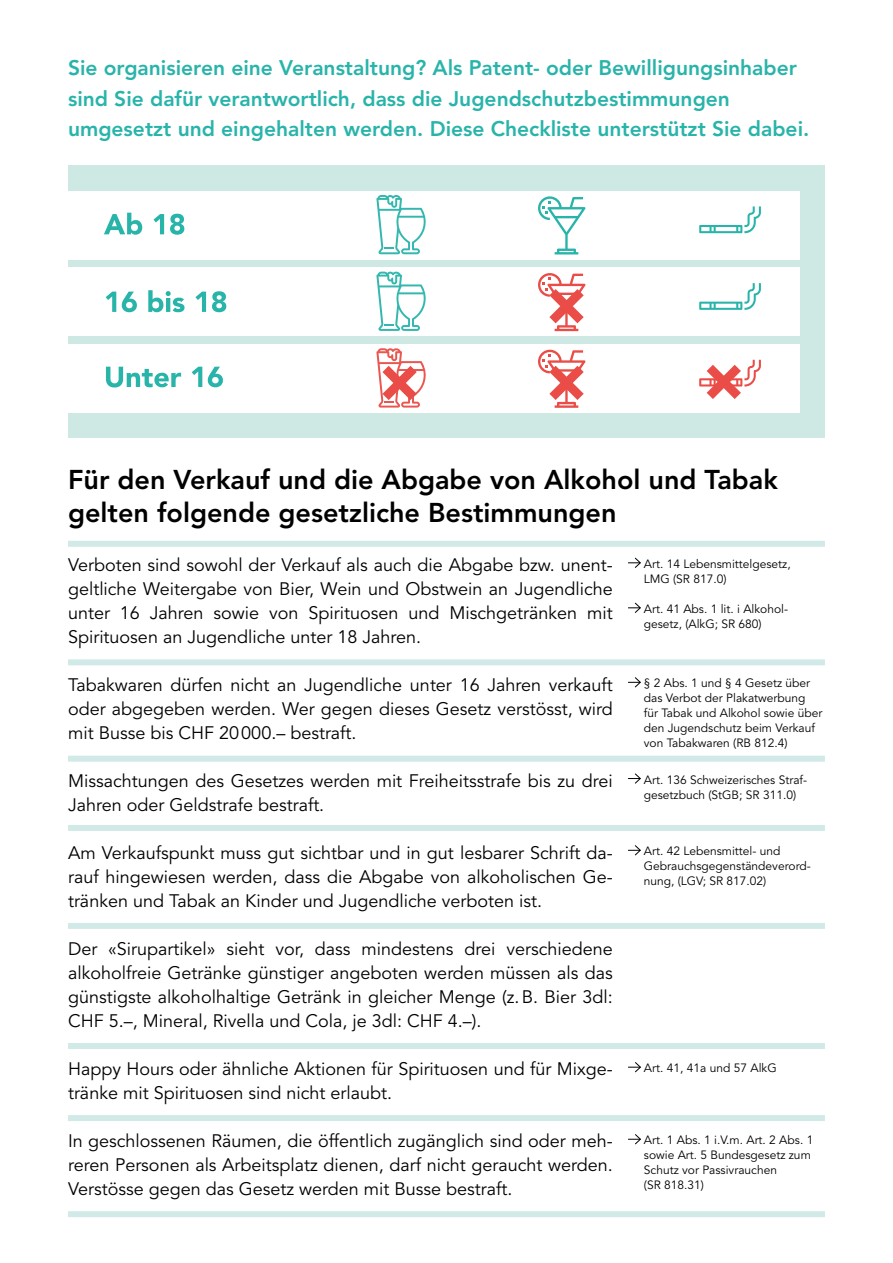
<style>
.page{position:relative;width:893px;height:1263px;background:#fff}
.page>*{position:absolute;margin:0;border:0;box-sizing:border-box;transform-origin:0 0}
.t1{font:800 27px/33px "Avenir";color:#000}
.t2{font:800 21px/30px "Avenir";color:#29b4aa}
.t3{font:18px/24px "Avenir";color:#000;text-align:justify}
.t4{font:12px/15px "Avenir";color:#000}
</style>
<div class="page">
<div style="left:68px;top:166px;width:757px;height:272px;background:#cee8e4"></div>
<div style="left:68px;top:191px;width:731px;height:68px;background:#fff"></div>
<div style="left:68px;top:268px;width:731px;height:68px;background:#fff"></div>
<div style="left:68px;top:344px;width:731px;height:68px;background:#fff"></div>
<svg style="left:699px;top:283px;width:62px;height:27px"></svg>
<svg style="left:376px;top:272px;width:50px;height:59px"></svg>
<svg style="left:538px;top:196px;width:47px;height:58px"></svg>
<svg style="left:699px;top:206px;width:62px;height:27px"></svg>
<svg style="left:376px;top:195px;width:50px;height:59px"></svg>
<svg style="left:538px;top:350px;width:48px;height:58px"></svg>
<svg style="left:699px;top:359px;width:62px;height:40px"></svg>
<svg style="left:376px;top:348px;width:50px;height:60px"></svg>
<svg style="left:538px;top:273px;width:48px;height:59px"></svg>
<svg style="left:104px;top:213px;width:38px;height:22px"></svg>
<svg style="left:153px;top:214px;width:11px;height:20px"></svg>
<svg style="left:170px;top:214px;width:14px;height:21px"></svg>
<svg style="left:106px;top:292px;width:10px;height:20px"></svg>
<svg style="left:122px;top:292px;width:15px;height:20px"></svg>
<svg style="left:148px;top:290px;width:36px;height:22px"></svg>
<svg style="left:195px;top:292px;width:11px;height:20px"></svg>
<svg style="left:212px;top:291px;width:14px;height:21px"></svg>
<svg style="left:106px;top:367px;width:75px;height:20px"></svg>
<svg style="left:192px;top:367px;width:10px;height:20px"></svg>
<svg style="left:208px;top:367px;width:15px;height:20px"></svg>
<div style="left:68px;top:541px;width:757px;height:6px;background:#d2eae7"></div>
<svg style="left:628px;top:557px;width:13px;height:11px"></svg>
<svg style="left:628px;top:602px;width:13px;height:11px"></svg>
<svg style="left:628px;top:677px;width:13px;height:11px"></svg>
<svg style="left:628px;top:773px;width:13px;height:11px"></svg>
<svg style="left:628px;top:845px;width:13px;height:11px"></svg>
<svg style="left:628px;top:1134px;width:13px;height:11px"></svg>
<svg style="left:628px;top:1062px;width:13px;height:11px"></svg>
<div style="left:68px;top:1211px;width:757px;height:6px;background:#d2eae7"></div>
<div style="left:68px;top:1115px;width:757px;height:6px;background:#d2eae7"></div>
<div style="left:68px;top:1043px;width:757px;height:6px;background:#d2eae7"></div>
<div style="left:68px;top:923px;width:757px;height:6px;background:#d2eae7"></div>
<div style="left:68px;top:825px;width:757px;height:6px;background:#d2eae7"></div>
<div style="left:68px;top:756px;width:757px;height:6px;background:#d2eae7"></div>
<div style="left:68px;top:659px;width:757px;height:6px;background:#d2eae7"></div>
<p class="t2" style="left:68px;top:53px;width:743px">Sie organisieren eine Veranstaltung? Als Patent- oder Bewilligungsinhaber sind Sie dafür verantwortlich, dass die Jugendschutzbestimmungen umgesetzt und eingehalten werden. Diese Checkliste unterstützt Sie dabei.</p>
<h1 class="t1" style="left:68px;top:463px;width:711px">Für den Verkauf und die Abgabe von Alkohol und Tabak gelten folgende gesetzliche Bestimmungen</h1>
<p class="t3" style="left:68px;top:554px;width:546px">Verboten sind sowohl der Verkauf als auch die Abgabe bzw. unent&shy;geltliche Weitergabe von Bier, Wein und Obstwein an Jugendliche unter 16 Jahren sowie von Spirituosen und Mischgetränken mit Spirituosen an Jugendliche unter 18 Jahren.</p>
<p class="t3" style="left:68px;top:674px;width:546px">Tabakwaren dürfen nicht an Jugendliche unter 16 Jahren verkauft oder abgegeben werden. Wer gegen dieses Gesetz verstösst, wird mit Busse bis CHF 20000.– bestraft.</p>
<p class="t3" style="left:68px;top:770px;width:546px">Missachtungen des Gesetzes werden mit Freiheitsstrafe bis zu drei<br>Jahren oder Geldstrafe bestraft.</p>
<p class="t3" style="left:68px;top:842px;width:546px">Am Verkaufspunkt muss gut sichtbar und in gut lesbarer Schrift da&shy;rauf hingewiesen werden, dass die Abgabe von alkoholischen Ge&shy;tränken und Tabak an Kinder und Jugendliche verboten ist.</p>
<p class="t3" style="left:68px;top:938px;width:546px">Der «Sirupartikel» sieht vor, dass mindestens drei verschiedene alkoholfreie Getränke günstiger angeboten werden müssen als das günstigste alkoholhaltige Getränk in gleicher Menge (z.B. Bier 3dl:<br>CHF 5.–, Mineral, Rivella und Cola, je 3dl: CHF 4.–).</p>
<p class="t3" style="left:68px;top:1058px;width:546px">Happy Hours oder ähnliche Aktionen für Spirituosen und für Mixge&shy;tränke mit Spirituosen sind nicht erlaubt.</p>
<p class="t3" style="left:68px;top:1130px;width:546px">In geschlossenen Räumen, die öffentlich zugänglich sind oder meh&shy;reren Personen als Arbeitsplatz dienen, darf nicht geraucht werden.<br>Verstösse gegen das Gesetz werden mit Busse bestraft.</p>
<p class="t4" style="left:644px;top:557px;width:148px">Art. 14 Lebensmittelgesetz,<br>LMG (SR 817.0)</p>
<p class="t4" style="left:644px;top:602px;width:146px">Art. 41 Abs. 1 lit. i Alkohol&shy;gesetz, (AlkG; SR 680)</p>
<p class="t4" style="left:644px;top:676px;width:180px">§ 2 Abs. 1 und § 4 Gesetz über das Verbot der Plakatwerbung für Tabak und Alkohol sowie über den Jugendschutz beim Verkauf von Tabakwaren (RB 812.4)</p>
<p class="t4" style="left:644px;top:772px;width:165px">Art. 136 Schweizerisches Straf&shy;gesetzbuch (StGB; SR 311.0)</p>
<p class="t4" style="left:644px;top:844px;width:168px">Art. 42 Lebensmittel- und<br>Gebrauchsgegenständeverord&shy;nung, (LGV; SR 817.02)</p>
<p class="t4" style="left:644px;top:1061px;width:134px">Art. 41, 41a und 57 AlkG</p>
<p class="t4" style="left:644px;top:1133px;width:171px">Art. 1 Abs. 1 i.V.m. Art. 2 Abs. 1 sowie Art. 5 Bundesgesetz zum<br>Schutz vor Passivrauchen<br>(SR 818.31)</p>
</div>
